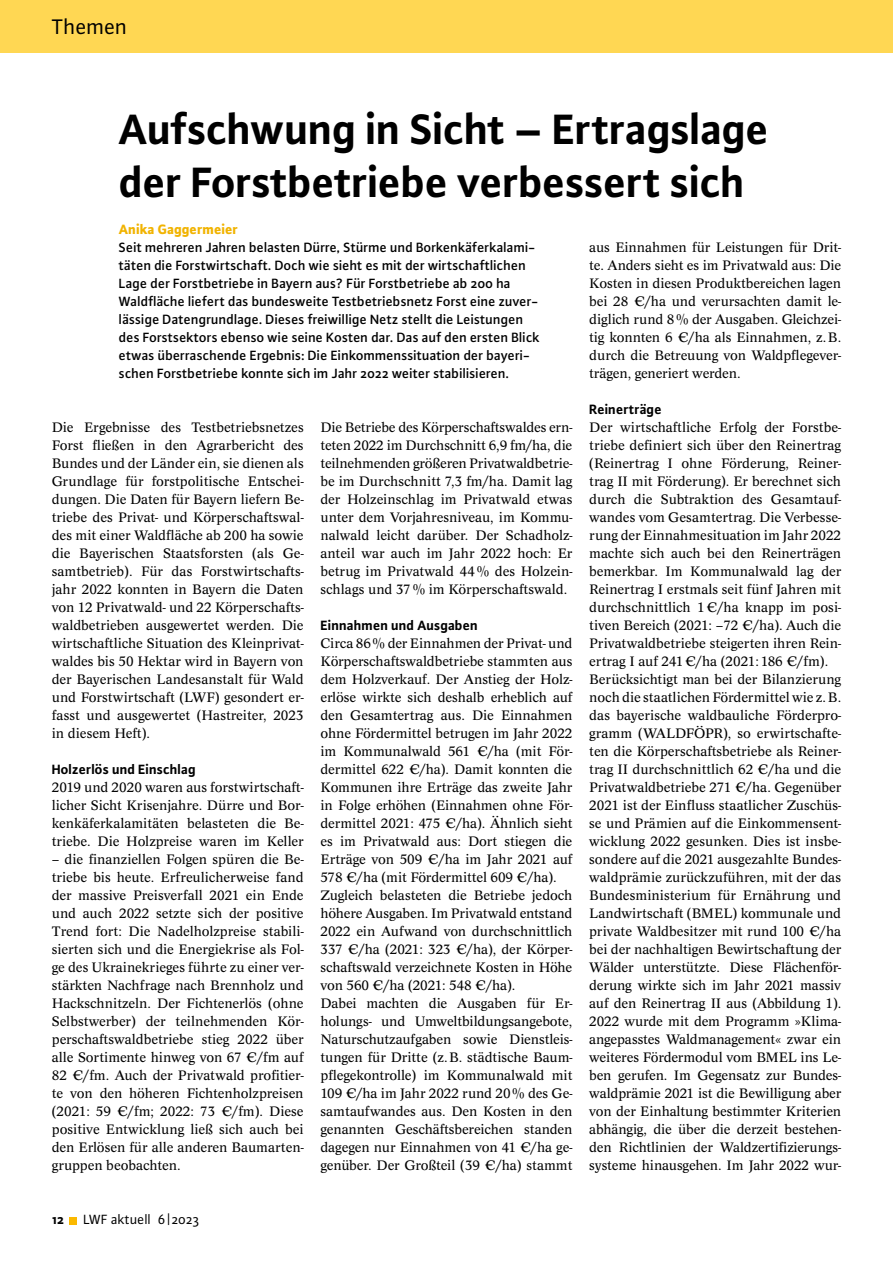
<style>
.page{position:relative;width:893px;height:1263px;background:#fff}
.page>*{position:absolute;margin:0;border:0;box-sizing:border-box;transform-origin:0 0}
.t1{font:700 45px/52.5px "Plus Sans Pro";letter-spacing:-.01em;color:#000}
.t2{font:22.5px "Plus Sans Pro";letter-spacing:-.005em;color:#000}
.t3{font:14.25px/18px "Concept Pro";letter-spacing:-.01em;color:#000;text-align:justify}
.t4{font:500 14.25px/18px "Plus Sans Pro";color:#000}
.t5{font:700 14.25px "Plus Sans Pro";color:#000}
.t6{font:14.25px "Plus Sans Pro";color:#000}
.t7{font:800 14.25px "Plus Sans Pro";color:#f1b300}
</style>
<div class="page">
<div style="left:0;top:0;width:893px;height:53px;background:#ffd753"></div>
<div style="left:69px;top:1217px;width:7px;height:7px;background:#fbb900"></div>
<h2 class="t2" style="left:52px;top:12px;width:77px">Themen</h2>
<h1 class="t1" style="left:119px;top:99px;width:652px">Aufschwung in Sicht – Ertragslage der Forstbetriebe verbessert sich</h1>
<p class="t7" style="left:119px;top:218px;width:121px">Anika Gaggermeier</p>
<p class="t4" style="left:119px;top:237px;width:422px">Seit mehreren Jahren belasten Dürre, Stürme und Borkenkäferkalami&shy;täten die Forstwirtschaft. Doch wie sieht es mit der wirtschaftlichen Lage der Forstbetriebe in Bayern aus? Für Forstbetriebe ab 200 ha Waldfläche liefert das bundesweite Testbetriebsnetz Forst eine zuver&shy;lässige Datengrundlage. Dieses freiwillige Netz stellt die Leistungen des Forstsektors ebenso wie seine Kosten dar. Das auf den ersten Blick etwas überraschende Ergebnis: Die Einkommenssituation der bayeri&shy;schen Forstbetriebe konnte sich im Jahr 2022 weiter stabilisieren.</p>
<p class="t3" style="left:589px;top:238px;width:253px">aus Einnahmen für Leistungen für Drit&shy;te. Anders sieht es im Privatwald aus: Die Kosten in diesen Produktbereichen lagen bei 28 €/ha und verursachten damit le&shy;diglich rund 8% der Ausgaben. Gleichzei&shy;tig konnten 6 €/ha als Einnahmen, z.B. durch die Betreuung von Waldpflegever&shy;trägen, generiert werden.</p>
<p class="t5" style="left:589px;top:398px;width:74px">Reinerträge</p>
<p class="t3" style="left:589px;top:418px;width:253px;text-align:left">Der wirtschaftliche Erfolg der Forstbe&shy;triebe definiert sich über den Reinertrag (Reinertrag I ohne Förderung, Reiner&shy;trag II mit Förderung). Er berechnet sich durch die Subtraktion des Gesamtauf&shy;wandes vom Gesamtertrag. Die Verbesse&shy;rung der Einnahmesituation im Jahr 2022 machte sich auch bei den Reinerträgen bemerkbar. Im Kommunalwald lag der Reinertrag I erstmals seit fünf Jahren mit durchschnittlich 1€/ha knapp im posi&shy;tiven Bereich (2021: –72 €/ha). Auch die Privatwaldbetriebe steigerten ihren Rein&shy;ertrag I auf 241€/ha (2021:186 €/fm).<br>Berücksichtigt man bei der Bilanzierung noch die staatlichen Fördermittel wie z.B. das bayerische waldbauliche Förderpro&shy;gramm (WALDFÖPR), so erwirtschafte&shy;ten die Körperschaftsbetriebe als Reiner&shy;trag II durchschnittlich 62 €/ha und die Privatwaldbetriebe 271 €/ha. Gegenüber 2021 ist der Einfluss staatlicher Zuschüs&shy;se und Prämien auf die Einkommensent&shy;wicklung 2022 gesunken. Dies ist insbe&shy;sondere auf die 2021 ausgezahlte Bundes&shy;waldprämie zurückzuführen, mit der das Bundesministerium für Ernährung und Landwirtschaft (BMEL) kommunale und private Waldbesitzer mit rund 100 €/ha bei der nachhaltigen Bewirtschaftung der Wälder unterstützte. Diese Flächenför&shy;derung wirkte sich im Jahr 2021 massiv auf den Reinertrag II aus (Abbildung 1).<br>2022 wurde mit dem Programm »Klima&shy;angepasstes Waldmanagement« zwar ein weiteres Fördermodul vom BMEL ins Le&shy;ben gerufen. Im Gegensatz zur Bundes&shy;waldprämie 2021 ist die Bewilligung aber von der Einhaltung bestimmter Kriterien abhängig, die über die derzeit bestehen&shy;den Richtlinien der Waldzertifizierungs&shy;systeme hinausgehen. Im Jahr 2022 wur-</p>
<p class="t3" style="left:320px;top:418px;width:253px">Die Betriebe des Körperschaftswaldes ern&shy;teten 2022 im Durchschnitt 6,9 fm/ha, die teilnehmenden größeren Privatwaldbetrie&shy;be im Durchschnitt 7,3 fm/ha. Damit lag der Holzeinschlag im Privatwald etwas unter dem Vorjahresniveau, im Kommu&shy;nalwald leicht darüber. Der Schadholz&shy;anteil war auch im Jahr 2022 hoch: Er betrug im Privatwald 44% des Holzein&shy;schlags und 37% im Körperschaftswald.</p>
<p class="t5" style="left:320px;top:614px;width:159px">Einnahmen und Ausgaben</p>
<p class="t3" style="left:320px;top:634px;width:253px;text-align:left">Circa 86% der Einnahmen der Privat- und Körperschaftswaldbetriebe stammten aus dem Holzverkauf. Der Anstieg der Holz&shy;erlöse wirkte sich deshalb erheblich auf den Gesamtertrag aus. Die Einnahmen ohne Fördermittel betrugen im Jahr 2022 im Kommunalwald 561 €/ha (mit För&shy;dermittel 622 €/ha). Damit konnten die Kommunen ihre Erträge das zweite Jahr in Folge erhöhen (Einnahmen ohne För&shy;dermittel 2021: 475 €/ha). Ähnlich sieht es im Privatwald aus: Dort stiegen die Erträge von 509 €/ha im Jahr 2021 auf 578 €/ha (mit Fördermittel 609 €/ha).<br>Zugleich belasteten die Betriebe jedoch höhere Ausgaben. Im Privatwald entstand 2022 ein Aufwand von durchschnittlich 337 €/ha (2021: 323 €/ha), der Körper&shy;schaftswald verzeichnete Kosten in Höhe von 560 €/ha (2021: 548 €/ha).<br>Dabei machten die Ausgaben für Er&shy;holungs- und Umweltbildungsangebote, Naturschutzaufgaben sowie Dienstleis&shy;tungen für Dritte (z.B. städtische Baum&shy;pflegekontrolle) im Kommunalwald mit 109 €/ha im Jahr 2022 rund 20% des Ge&shy;samtaufwandes aus. Den Kosten in den genannten Geschäftsbereichen standen dagegen nur Einnahmen von 41 €/ha ge&shy;genüber. Der Großteil (39 €/ha) stammt</p>
<p class="t3" style="left:52px;top:418px;width:253px">Die Ergebnisse des Testbetriebsnetzes Forst fließen in den Agrarbericht des Bundes und der Länder ein, sie dienen als Grundlage für forstpolitische Entschei&shy;dungen. Die Daten für Bayern liefern Be&shy;triebe des Privat- und Körperschaftswal&shy;des mit einer Waldfläche ab 200 ha sowie die Bayerischen Staatsforsten (als Ge&shy;samtbetrieb). Für das Forstwirtschafts&shy;jahr 2022 konnten in Bayern die Daten von 12 Privatwald- und 22 Körperschafts&shy;waldbetrieben ausgewertet werden. Die wirtschaftliche Situation des Kleinprivat&shy;waldes bis 50 Hektar wird in Bayern von der Bayerischen Landesanstalt für Wald und Forstwirtschaft (LWF) gesondert er&shy;fasst und ausgewertet (Hastreiter, 2023 in diesem Heft).</p>
<p class="t5" style="left:52px;top:759px;width:145px">Holzerlös und Einschlag</p>
<p class="t3" style="left:52px;top:778px;width:253px">2019 und 2020 waren aus forstwirtschaft&shy;licher Sicht Krisenjahre. Dürre und Bor&shy;kenkäferkalamitäten belasteten die Be&shy;triebe. Die Holzpreise waren im Keller</p>
<p class="t3" style="left:52px;top:850px;width:253px">– die finanziellen Folgen spüren die Be&shy;triebe bis heute. Erfreulicherweise fand der massive Preisverfall 2021 ein Ende und auch 2022 setzte sich der positive Trend fort: Die Nadelholzpreise stabili&shy;sierten sich und die Energiekrise als Fol&shy;ge des Ukrainekrieges führte zu einer ver&shy;stärkten Nachfrage nach Brennholz und Hackschnitzeln. Der Fichtenerlös (ohne Selbstwerber) der teilnehmenden Kör&shy;perschaftswaldbetriebe stieg 2022 über alle Sortimente hinweg von 67 €/fm auf 82 €/fm. Auch der Privatwald profitier&shy;te von den höheren Fichtenholzpreisen (2021: 59 €/fm; 2022: 73 €/fm). Diese positive Entwicklung ließ sich auch bei den Erlösen für alle anderen Baumarten&shy;gruppen beobachten.</p>
<p class="t5" style="left:52px;top:1209px;width:13px">12</p>
<p class="t6" style="left:83px;top:1210px;width:117px">LWF aktuell 6|2023</p>
</div>
